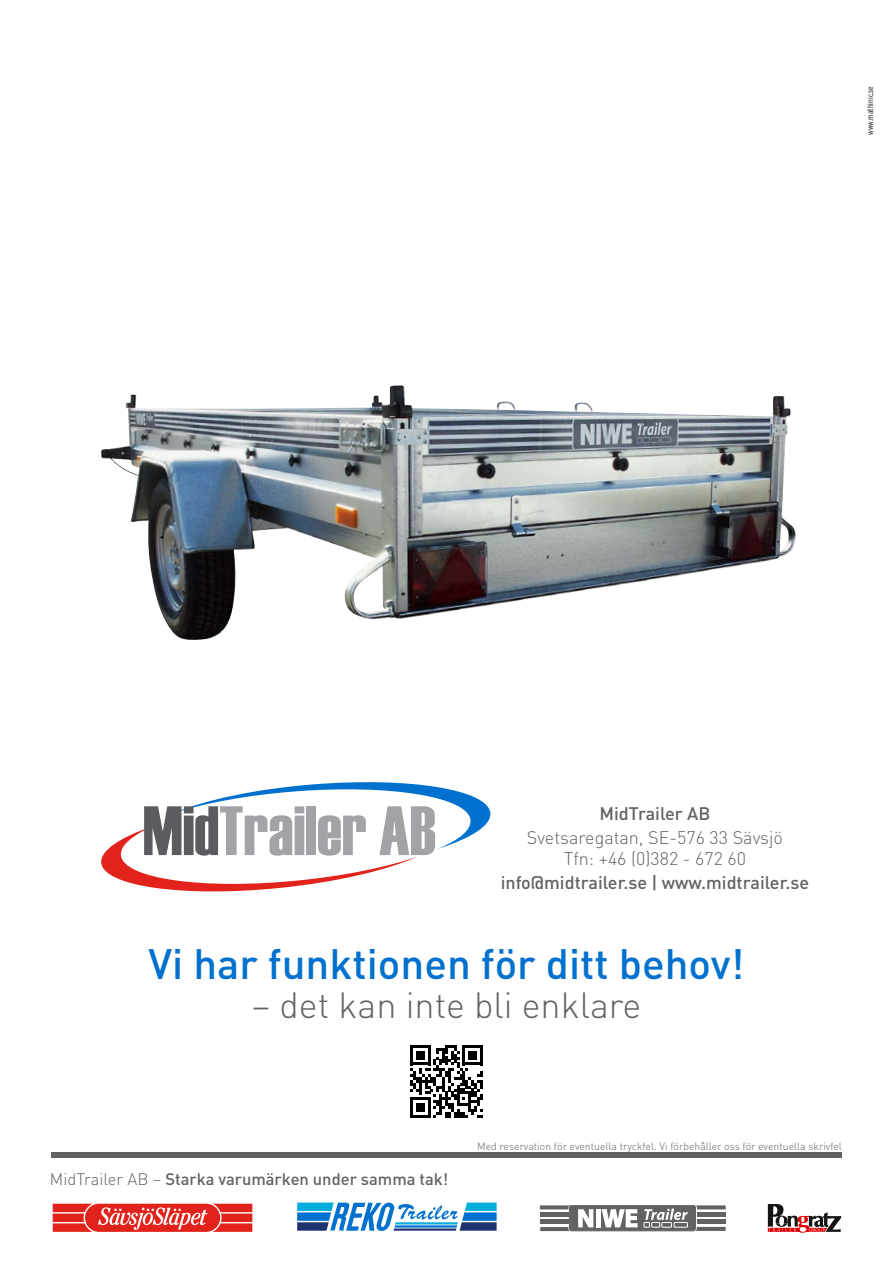
<style>
.page{position:relative;width:893px;height:1263px;background:#fff}
.page>*{position:absolute;margin:0;border:0;box-sizing:border-box;transform-origin:0 0}
.t1{font:500 42px "DIN";color:#0071ce}
.t2{font:300 36px "DIN";color:#626261}
.t3{font:500 18px "DIN";color:#626261}
.t4{font:300 18px/21.6px "DIN";color:#626261;text-align:center}
.t5{font:500 16.5px "DIN";color:#626261}
.t6{font:300 10.5px "DIN";color:#626261}
.t7{font:300 condensed 8.25px "Interstate";color:#141412}
.s1{font-weight:300}
</style>
<div class="page">
<img style="left:101px;top:385px;width:695px;height:255px">
<svg style="left:101px;top:782px;width:390px;height:110px"></svg>
<div style="left:51px;top:1152px;width:791px;height:5px;background:#626261"></div>
<svg style="left:410px;top:1045px;width:73px;height:72px"></svg>
<svg style="left:53px;top:1204px;width:199px;height:28px;background:#e74a44"></svg>
<svg style="left:297px;top:1202px;width:200px;height:29px"></svg>
<hr style="left:540px;top:1213px;width:28px;height:4px;background:#626261">
<hr style="left:540px;top:1220px;width:28px;height:4px;background:#626261">
<svg style="left:540px;top:1227px;width:29px;height:4px"></svg>
<svg style="left:540px;top:1205px;width:29px;height:4px"></svg>
<svg style="left:696px;top:1227px;width:30px;height:4px"></svg>
<svg style="left:696px;top:1205px;width:30px;height:4px"></svg>
<hr style="left:697px;top:1213px;width:29px;height:4px;background:#626261">
<hr style="left:697px;top:1220px;width:29px;height:4px;background:#626261">
<div style="left:569px;top:1205px;width:126px;height:26px;background:#626261;border-radius:3px"></div>
<div style="left:569px;top:1205px;width:127px;height:26px;border:1px solid #636465;border-radius:3px"></div>
<svg style="left:644px;top:1208px;width:44px;height:19px"></svg>
<svg style="left:578px;top:1209px;width:15px;height:18px"></svg>
<div style="left:596px;top:1209px;width:5px;height:18px;background:#fff"></div>
<svg style="left:602px;top:1209px;width:36px;height:18px"></svg>
<svg style="left:768px;top:1204px;width:73px;height:29px"></svg>
<p class="t7" style="left:865px;top:135px;width:50px;rotate:-90deg">www.mathinic.se</p>
<h3 class="t3" style="left:599px;top:802px;width:112px">MidTrailer AB</h3>
<h3 class="t4" style="left:527px;top:826px;width:258px">Svetsaregatan, SE-576 33 Sävsjö<br>Tfn: +46 (0)382 - 672 60</h3>
<h3 class="t3" style="left:501px;top:871px;width:310px">info@midtrailer.se | www.midtrailer.se</h3>
<h1 class="t1" style="left:149px;top:937px;width:597px">Vi har funktionen för ditt behov!</h1>
<h2 class="t2" style="left:252px;top:983px;width:391px">– det kan inte bli enklare</h2>
<h3 class="t5" style="left:50px;top:1169px;width:400px"><span class="s1">MidTrailer AB –</span> Starka varumärken under samma tak!</h3>
<p class="t6" style="left:477px;top:1139px;width:366px">Med reservation för eventuella tryckfel. Vi förbehåller oss för eventuella skrivfel</p>
</div>
